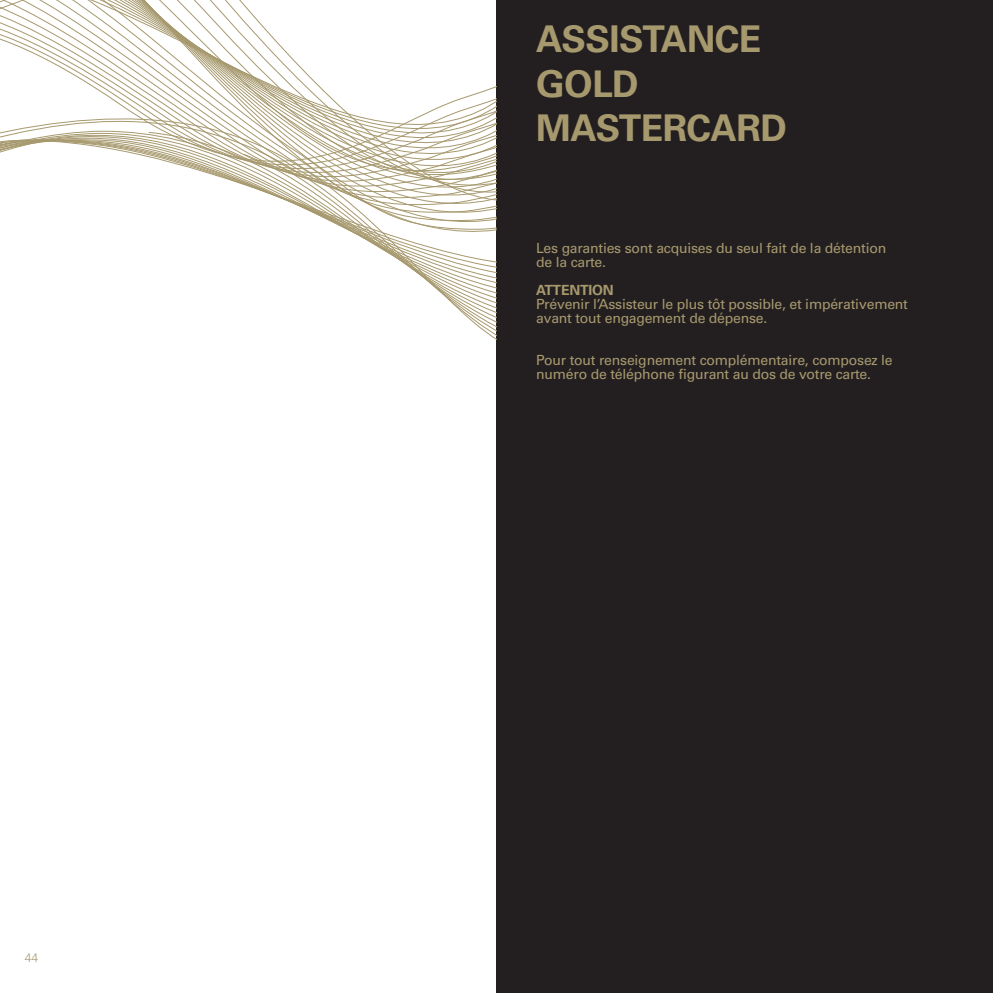
<style>
.page{position:relative;width:993px;height:993px;background:#fff}
.page>*{position:absolute;margin:0;border:0;box-sizing:border-box;transform-origin:0 0}
.t1{font:700 36.75px/44.1px "Univers";letter-spacing:-.015em;color:#a7996e}
.t2{font:14px/14px "Univers";letter-spacing:-.015em;color:#a7996e}
.t3{font:700 14px "Univers";letter-spacing:-.015em;color:#a7996e}
.t4{font:300 12.25px "Univers";color:#a7996e}
</style>
<div class="page">
<div style="left:496px;top:0;width:496px;height:992px;background:#231f20"></div>
<svg style="left:0;top:89px;width:496px;height:251px"></svg>
<svg style="left:0;top:0;width:496px;height:89px"></svg>
<p class="t4" style="left:25px;top:949px;width:15px">44</p>
<h1 class="t1" style="left:536px;top:18px;width:252px">ASSISTANCE<br>GOLD<br>MASTERCARD</h1>
<p class="t2" style="left:536px;top:241px;width:351px">Les garanties sont acquises du seul fait de la détention de la carte.</p>
<p class="t3" style="left:536px;top:281px;width:79px">ATTENTION</p>
<p class="t2" style="left:536px;top:297px;width:373px">Prévenir l’Assisteur le plus tôt possible, et impérativement avant tout engagement de dépense.</p>
<p class="t2" style="left:536px;top:353px;width:358px">Pour tout renseignement complémentaire, composez le numéro de téléphone figurant au dos de votre carte.</p>
</div>
